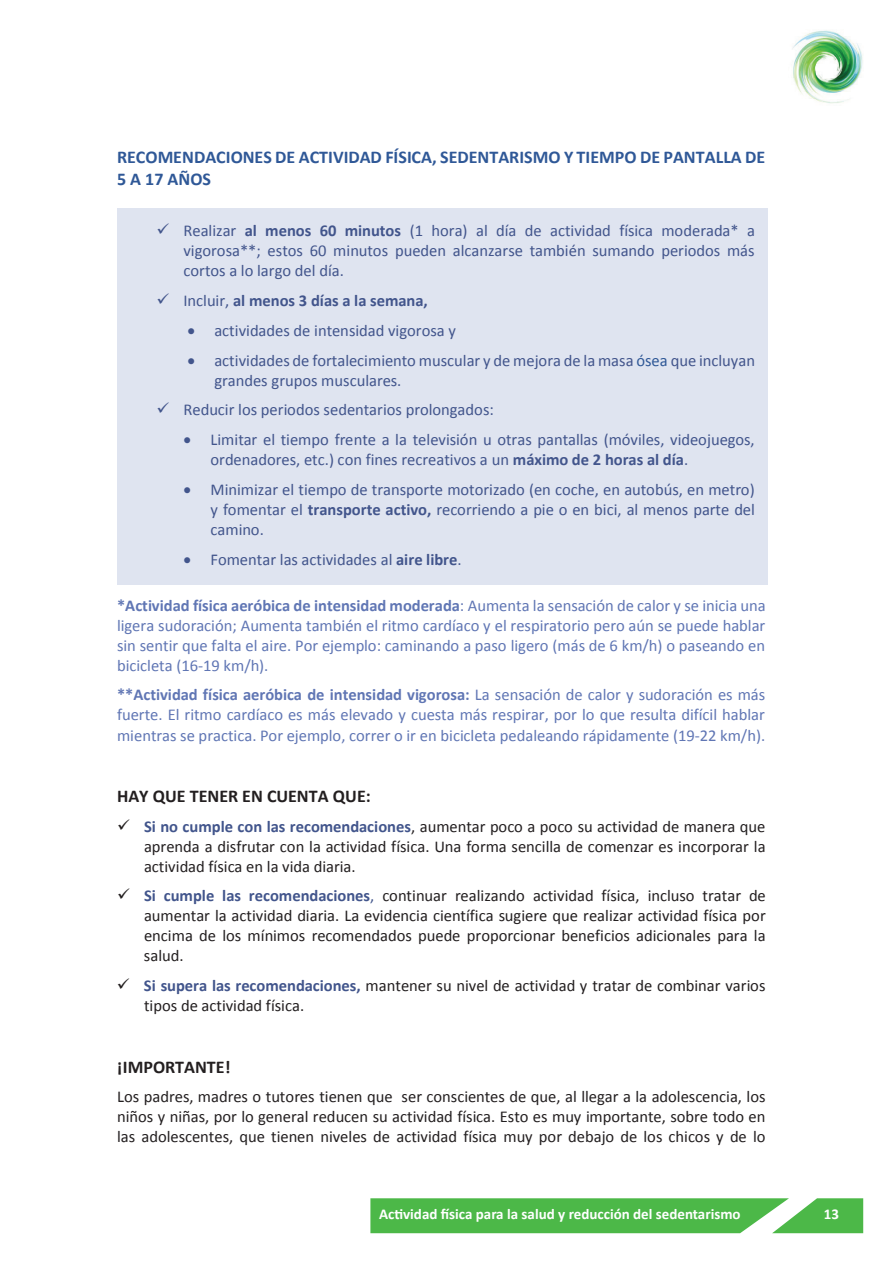
<style>
.page{position:relative;width:893px;height:1263px;background:#fff}
.page>*{position:absolute;margin:0;border:0;box-sizing:border-box;transform-origin:0 0}
.t1{font:700 18px/21.9px "Calibri";color:#2f5897}
.t2{font:700 18px "Calibri";color:#231f20}
.t3{font:16.5px/20.1px "Calibri";color:#231f20;text-align:justify}
.t4{font:16.5px/20.1px "Calibri";color:#42558c;text-align:justify}
.t5{font:16.5px/20.1px "Calibri";color:#6076b4;text-align:justify}
.t6{font:700 16.5px "Calibri";color:#42558c}
.t7{font:700 15px "Calibri";color:#fff}
.s1{font-weight:700}
.s2{font-weight:400}
.s3{color:#2f5897}
.s4{font-weight:700;color:#42558c}
.s5{color:#42558c}
</style>
<div class="page">
<div style="left:117px;top:208px;width:650px;height:377px;background:#dfe4f0"></div>
<img style="left:792px;top:30px;width:71px;height:74px">
<svg style="left:370px;top:1198px;width:493px;height:35px;background:#58bc54"></svg>
<p class="t1" style="left:117px;top:147px;width:650px">RECOMENDACIONES DE ACTIVIDAD FÍSICA, SEDENTARISMO Y TIEMPO DE PANTALLA DE<br>5 A 17 AÑOS</p>
<p class="t4" style="left:183px;top:221px;width:573px;text-indent:-27px">✓ Realizar <span class="s1">al menos 60 minutos</span> (1 hora) al día de actividad física moderada* a vigorosa**; estos 60 minutos pueden alcanzarse también sumando periodos más cortos a lo largo del día.</p>
<p class="t6" style="left:156px;top:290px;width:273px">✓ <span class="s2">Incluir,</span> al menos 3 días a la semana,</p>
<p class="t4" style="left:187px;top:320px;width:270px">• actividades de intensidad vigorosa y</p>
<p class="t4" style="left:187px;top:350px;width:569px">• actividades de fortalecimiento muscular y de mejora de la masa <span class="s3">ósea</span> que incluyan</p>
<p class="t4" style="left:214px;top:370px;width:189px">grandes grupos musculares.</p>
<p class="t4" style="left:156px;top:399px;width:339px">✓ Reducir los periodos sedentarios prolongados:</p>
<p class="t4" style="left:210px;top:429px;width:546px;text-indent:-27px">• Limitar el tiempo frente a la televisión u otras pantallas (móviles, videojuegos, ordenadores, etc.) con fines recreativos a un <span class="s1">máximo de 2 horas al día</span>.</p>
<p class="t4" style="left:183px;top:479px;width:573px">• Minimizar el tiempo de transporte motorizado (en coche, en autobús, en metro)</p>
<p class="t4" style="left:210px;top:500px;width:546px">y fomentar el <span class="s1">transporte activo,</span> recorriendo a pie o en bici, al menos parte del</p>
<p class="t4" style="left:210px;top:520px;width:55px">camino.</p>
<p class="t4" style="left:183px;top:550px;width:280px">• Fomentar las actividades al <span class="s1">aire libre</span>.</p>
<p class="t5" style="left:117px;top:595px;width:650px"><span class="s1">*Actividad física aeróbica de intensidad moderada</span>: Aumenta la sensación de calor y se inicia una ligera sudoración; Aumenta también el ritmo cardíaco y el respiratorio pero aún se puede hablar sin sentir que falta el aire. Por ejemplo: caminando a paso ligero (más de 6 km/h) o paseando en bicicleta (16‐19 km/h).</p>
<p class="t5" style="left:117px;top:685px;width:650px"><span class="s1">**Actividad física aeróbica de intensidad vigorosa:</span> La sensación de calor y sudoración es más fuerte. El ritmo cardíaco es más elevado y cuesta más respirar, por lo que resulta difícil hablar mientras se practica. Por ejemplo, correr o ir en bicicleta pedaleando rápidamente (19‐22 km/h).</p>
<p class="t2" style="left:117px;top:785px;width:255px">HAY QUE TENER EN CUENTA QUE:</p>
<p class="t3" style="left:144px;top:816px;width:623px;text-indent:-27px">✓ <span class="s4">Si no cumple con las recomendaciones</span>, aumentar poco a poco su actividad de manera que aprenda a disfrutar con la actividad física. Una forma sencilla de comenzar es incorporar la actividad física en la vida diaria.</p>
<p class="t3" style="left:144px;top:886px;width:623px;text-indent:-27px">✓ <span class="s4">Si cumple las recomendaciones</span><span class="s5">,</span> continuar realizando actividad física, incluso tratar de aumentar la actividad diaria. La evidencia científica sugiere que realizar actividad física por encima de los mínimos recomendados puede proporcionar beneficios adicionales para la salud.</p>
<p class="t3" style="left:144px;top:975px;width:623px;text-indent:-27px">✓ <span class="s4">Si supera las recomendaciones,</span> mantener su nivel de actividad y tratar de combinar varios tipos de actividad física.</p>
<p class="t2" style="left:117px;top:1055px;width:115px">¡IMPORTANTE!</p>
<p class="t3" style="left:117px;top:1086px;width:650px">Los padres, madres o tutores tienen que ser conscientes de que, al llegar a la adolescencia, los niños y niñas, por lo general reducen su actividad física. Esto es muy importante, sobre todo en las adolescentes, que tienen niveles de actividad física muy por debajo de los chicos y de lo</p>
<p class="t7" style="left:379px;top:1204px;width:363px">Actividad física para la salud y reducción del sedentarismo</p>
<p class="t7" style="left:824px;top:1204px;width:17px">13</p>
</div>
